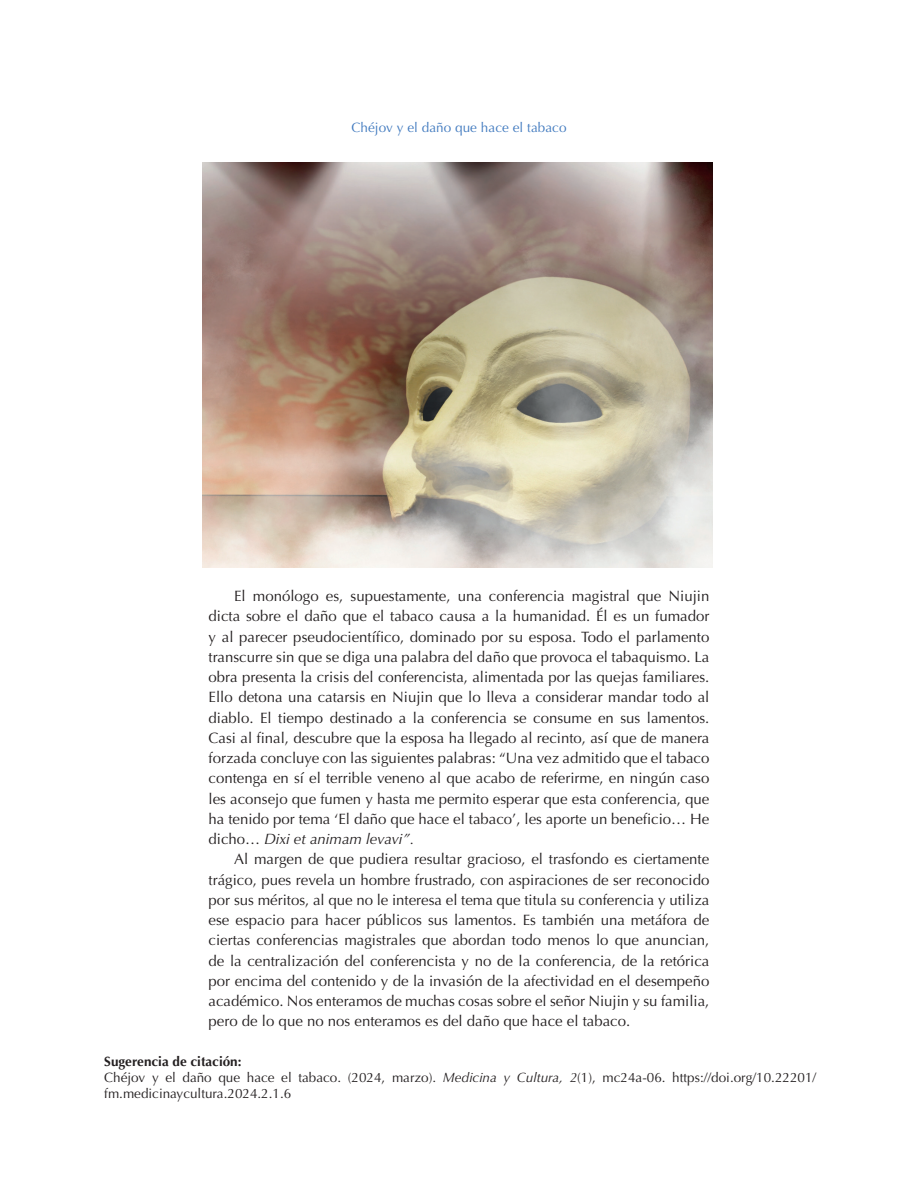
<style>
.page{position:relative;width:918px;height:1188px;background:#fff}
.page>*{position:absolute;margin:0;border:0;box-sizing:border-box;transform-origin:0 0}
.t1{font:15px/20.2px "Optima";color:#231f20;text-align:justify}
.t2{font:13.5px/16.2px "Optima";color:#231f20}
.t3{font:13.5px "Optima";letter-spacing:.005em;color:#417abf}
.s1{font-style:italic}
.s2{font-weight:700}
</style>
<div class="page">
<img style="left:203px;top:162px;width:509px;height:406px">
<p class="t3" style="left:351px;top:119px;width:217px">Chéjov y el daño que hace el tabaco</p>
<p class="t1" style="left:209px;top:586px;width:502px;text-indent:26px">El monólogo es, supuestamente, una conferencia magistral que Niujin dicta sobre el daño que el tabaco causa a la humanidad. Él es un fumador y al parecer pseudocientífico, dominado por su esposa. Todo el parlamento transcurre sin que se diga una palabra del daño que provoca el tabaquismo. La obra presenta la crisis del conferencista, alimentada por las quejas familiares.<br>Ello detona una catarsis en Niujin que lo lleva a considerar mandar todo al diablo. El tiempo destinado a la conferencia se consume en sus lamentos.<br>Casi al final, descubre que la esposa ha llegado al recinto, así que de manera forzada concluye con las siguientes palabras: “Una vez admitido que el tabaco contenga en sí el terrible veneno al que acabo de referirme, en ningún caso les aconsejo que fumen y hasta me permito esperar que esta conferencia, que ha tenido por tema ‘El daño que hace el tabaco’, les aporte un beneficio… He dicho… <span class="s1">Dixi et animam levavi”.</span></p>
<p class="t1" style="left:209px;top:849px;width:502px;text-indent:26px">Al margen de que pudiera resultar gracioso, el trasfondo es ciertamente trágico, pues revela un hombre frustrado, con aspiraciones de ser reconocido por sus méritos, al que no le interesa el tema que titula su conferencia y utiliza ese espacio para hacer públicos sus lamentos. Es también una metáfora de ciertas conferencias magistrales que abordan todo menos lo que anuncian, de la centralización del conferencista y no de la conferencia, de la retórica por encima del contenido y de la invasión de la afectividad en el desempeño académico. Nos enteramos de muchas cosas sobre el señor Niujin y su familia, pero de lo que no nos enteramos es del daño que hace el tabaco.</p>
<p class="t2" style="left:104px;top:1053px;width:714px"><span class="s2">Sugerencia de citación:<br></span>Chéjov y el daño que hace el tabaco. (2024, marzo). <span class="s1">Medicina y Cultura, 2</span>(1), mc24a-06. https://doi.org/10.22201/ fm.medicinaycultura.2024.2.1.6</p>
</div>
